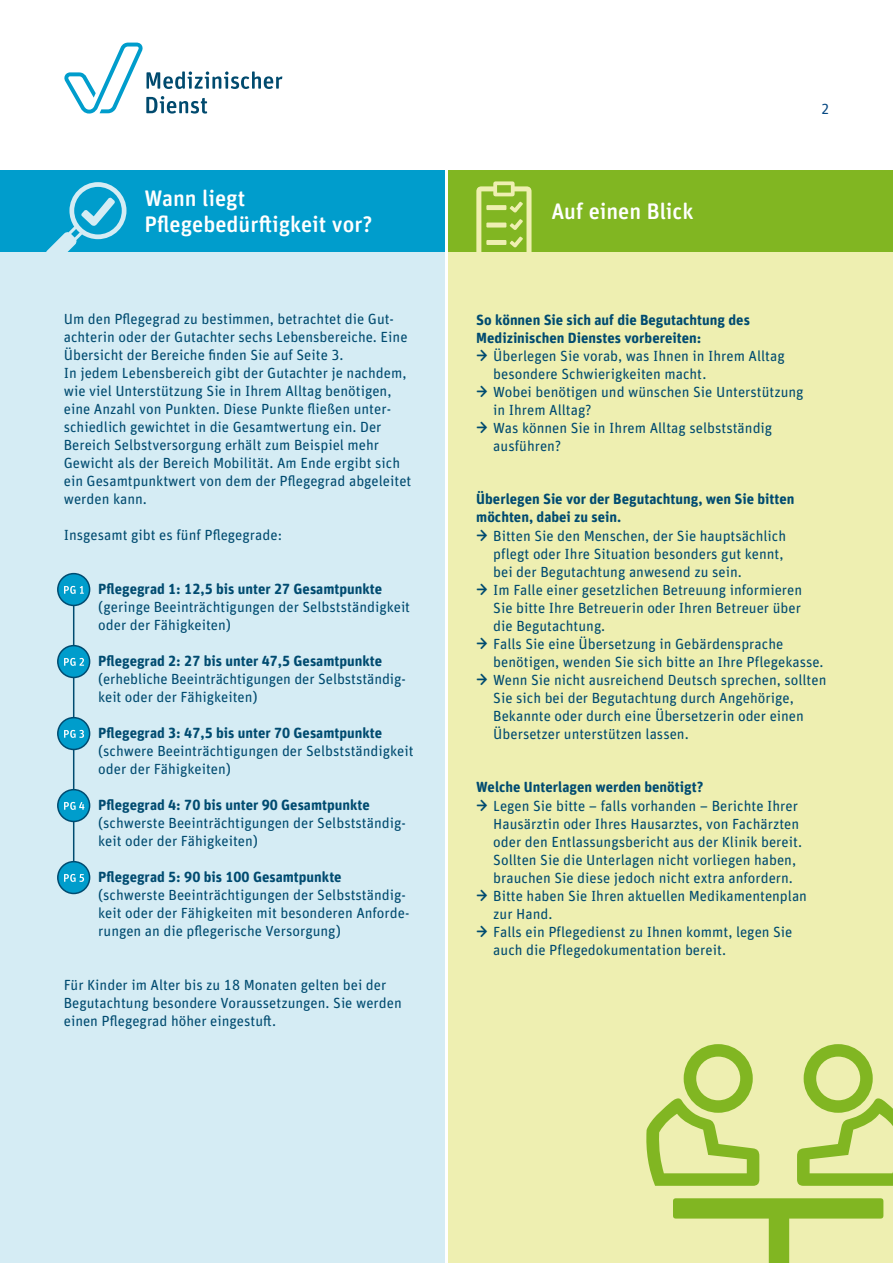
<style>
.page{position:relative;width:893px;height:1263px;background:#fff}
.page>*{position:absolute;margin:0;border:0;box-sizing:border-box;transform-origin:0 0}
.t1{font:500 22.5px/25.5px "Unit Rounded Pro";color:#fff}
.PG_Text{font:14.7px/18px "Unit Rounded Pro";color:#004b70}
.Absatzheadline_Auf_e{font:700 14.7px/18px "Unit Rounded Pro";color:#004b70}
.t2{font:14.7px "Unit Rounded OT";color:#064882}
.s1{font-weight:700}
.s2{font-family:"Unit Rounded OT";font-weight:500;font-size:16.5px}
</style>
<div class="page">
<svg style="left:64px;top:42px;width:218px;height:72px"></svg>
<div style="left:0;top:170px;width:446px;height:1093px;background:#d5ecf4"></div>
<div style="left:446px;top:170px;width:447px;height:1093px;background:#eeefb1"></div>
<div style="left:0;top:170px;width:446px;height:82px;background:#009dcc"></div>
<div style="left:446px;top:170px;width:447px;height:82px;background:#81b622"></div>
<svg style="left:46px;top:182px;width:80px;height:70px"></svg>
<svg style="left:476px;top:181px;width:55px;height:71px"></svg>
<hr style="left:445px;top:154px;width:3px;height:1109px;background:#fff">
<svg style="left:646px;top:1044px;width:247px;height:219px"></svg>
<hr style="left:73px;top:605px;width:1px;height:257px;background:#004b70">
<div style="left:58px;top:646px;width:32px;height:31px;background:#009dcc;border-radius:50%"></div>
<div style="left:57px;top:645px;width:33px;height:33px;border:2px solid #004b70;border-radius:50%"></div>
<svg style="left:64px;top:658px;width:20px;height:8px"></svg>
<div style="left:58px;top:718px;width:32px;height:31px;background:#009dcc;border-radius:50%"></div>
<div style="left:57px;top:717px;width:33px;height:33px;border:2px solid #004b70;border-radius:50%"></div>
<svg style="left:64px;top:730px;width:20px;height:8px"></svg>
<div style="left:58px;top:790px;width:32px;height:31px;background:#009dcc;border-radius:50%"></div>
<div style="left:57px;top:789px;width:33px;height:33px;border:2px solid #004b70;border-radius:50%"></div>
<svg style="left:64px;top:802px;width:20px;height:8px"></svg>
<div style="left:58px;top:862px;width:32px;height:31px;background:#009dcc;border-radius:50%"></div>
<div style="left:57px;top:861px;width:33px;height:33px;border:2px solid #004b70;border-radius:50%"></div>
<svg style="left:64px;top:874px;width:20px;height:8px"></svg>
<div style="left:58px;top:574px;width:32px;height:31px;background:#009dcc;border-radius:50%"></div>
<div style="left:57px;top:573px;width:33px;height:33px;border:2px solid #004b70;border-radius:50%"></div>
<svg style="left:64px;top:586px;width:20px;height:8px"></svg>
<h2 class="t1" style="left:145px;top:184px;width:229px">Wann liegt<br>Pflegebedürftigkeit vor?</h2>
<p class="PG_Text" style="left:64px;top:309px;width:345px">Um den Pflegegrad zu bestimmen, betrachtet die Gut&shy;achterin oder der Gutachter sechs Lebensbereiche. Eine<br>Übersicht der Bereiche finden Sie auf Seite 3.</p>
<p class="PG_Text" style="left:64px;top:363px;width:349px">In jedem Lebensbereich gibt der Gutachter je nachdem, wie viel Unterstützung Sie in Ihrem Alltag benötigen, eine Anzahl von Punkten. Diese Punkte fließen unter&shy;schiedlich gewichtet in die Gesamtwertung ein. Der Bereich Selbstversorgung erhält zum Beispiel mehr Gewicht als der Bereich Mobilität. Am Ende ergibt sich ein Gesamtpunktwert von dem der Pflegegrad abgeleitet werden kann.</p>
<p class="PG_Text" style="left:64px;top:525px;width:220px">Insgesamt gibt es fünf Pflegegrade:</p>
<p class="PG_Text" style="left:98px;top:579px;width:313px"><span class="s1">Pflegegrad 1: 12,5 bis unter 27 Gesamtpunkte </span>(geringe Beeinträchtigungen der Selbstständigkeit oder der Fähigkeiten)</p>
<p class="PG_Text" style="left:98px;top:651px;width:309px"><span class="s1">Pflegegrad 2: 27 bis unter 47,5 Gesamtpunkte </span>(erhebliche Beeinträchtigungen der Selbstständig&shy;keit oder der Fähigkeiten)</p>
<p class="PG_Text" style="left:98px;top:723px;width:317px"><span class="s1">Pflegegrad 3: 47,5 bis unter 70 Gesamtpunkte </span>(schwere Beeinträchtigungen der Selbstständigkeit oder der Fähigkeiten)</p>
<p class="PG_Text" style="left:98px;top:795px;width:309px"><span class="s1">Pflegegrad 4: 70 bis unter 90 Gesamtpunkte </span>(schwerste Beeinträchtigungen der Selbstständig&shy;keit oder der Fähigkeiten)</p>
<p class="PG_Text" style="left:98px;top:867px;width:313px"><span class="s1">Pflegegrad 5: 90 bis 100 Gesamtpunkte </span>(schwerste Beeinträchtigungen der Selbstständig&shy;keit oder der Fähigkeiten mit besonderen Anforde&shy;rungen an die pflegerische Versorgung)</p>
<p class="PG_Text" style="left:64px;top:975px;width:339px">Für Kinder im Alter bis zu 18 Monaten gelten bei der<br>Begutachtung besondere Voraussetzungen. Sie werden einen Pflegegrad höher eingestuft.</p>
<h2 class="t1" style="left:551px;top:197px;width:144px">Auf einen Blick</h2>
<p class="t2" style="left:821px;top:100px;width:10px">2</p>
<p class="Absatzheadline_Auf_e" style="left:476px;top:310px;width:275px">So können Sie sich auf die Begutachtung des<br>Medizinischen Dienstes vorbereiten:</p>
<p class="PG_Text" style="left:493px;top:346px;width:293px;text-indent:-17px"><span class="s2">→</span> Überlegen Sie vorab, was Ihnen in Ihrem Alltag besondere Schwierigkeiten macht.</p>
<p class="PG_Text" style="left:493px;top:382px;width:312px;text-indent:-17px"><span class="s2">→</span> Wobei benötigen und wünschen Sie Unterstützung in Ihrem Alltag?</p>
<p class="PG_Text" style="left:493px;top:418px;width:281px;text-indent:-17px"><span class="s2">→</span> Was können Sie in Ihrem Alltag selbstständig ausführen?</p>
<p class="Absatzheadline_Auf_e" style="left:476px;top:489px;width:320px">Überlegen Sie vor der Begutachtung, wen Sie bitten möchten, dabei zu sein.</p>
<p class="PG_Text" style="left:493px;top:526px;width:294px;text-indent:-17px"><span class="s2">→</span> Bitten Sie den Menschen, der Sie hauptsächlich pflegt oder Ihre Situation besonders gut kennt, bei der Begutachtung anwesend zu sein.</p>
<p class="PG_Text" style="left:493px;top:580px;width:310px;text-align:justify;text-indent:-17px"><span class="s2">→</span> Im Falle einer gesetzlichen Betreuung informieren Sie bitte Ihre Betreuerin oder Ihren Betreuer über die Begutachtung.</p>
<p class="PG_Text" style="left:493px;top:634px;width:332px;text-indent:-17px"><span class="s2">→</span> Falls Sie eine Übersetzung in Gebärdensprache benötigen, wenden Sie sich bitte an Ihre Pflegekasse.</p>
<p class="PG_Text" style="left:493px;top:670px;width:335px;text-indent:-17px"><span class="s2">→</span> Wenn Sie nicht ausreichend Deutsch sprechen, sollten Sie sich bei der Begutachtung durch Angehörige, Bekannte oder durch eine Übersetzerin oder einen Übersetzer unterstützen lassen.</p>
<p class="Absatzheadline_Auf_e" style="left:476px;top:777px;width:229px">Welche Unterlagen werden benötigt?</p>
<p class="PG_Text" style="left:493px;top:796px;width:310px;text-indent:-17px"><span class="s2">→</span> Legen Sie bitte – falls vorhanden – Berichte Ihrer Hausärztin oder Ihres Hausarztes, von Fachärzten oder den Entlassungsbericht aus der Klinik bereit.<br>Sollten Sie die Unterlagen nicht vorliegen haben, brauchen Sie diese jedoch nicht extra anfordern.</p>
<p class="PG_Text" style="left:493px;top:886px;width:315px;text-indent:-17px"><span class="s2">→</span> Bitte haben Sie Ihren aktuellen Medikamentenplan zur Hand.</p>
<p class="PG_Text" style="left:493px;top:922px;width:301px;text-indent:-17px"><span class="s2">→</span> Falls ein Pflegedienst zu Ihnen kommt, legen Sie auch die Pflegedokumentation bereit.</p>
</div>
